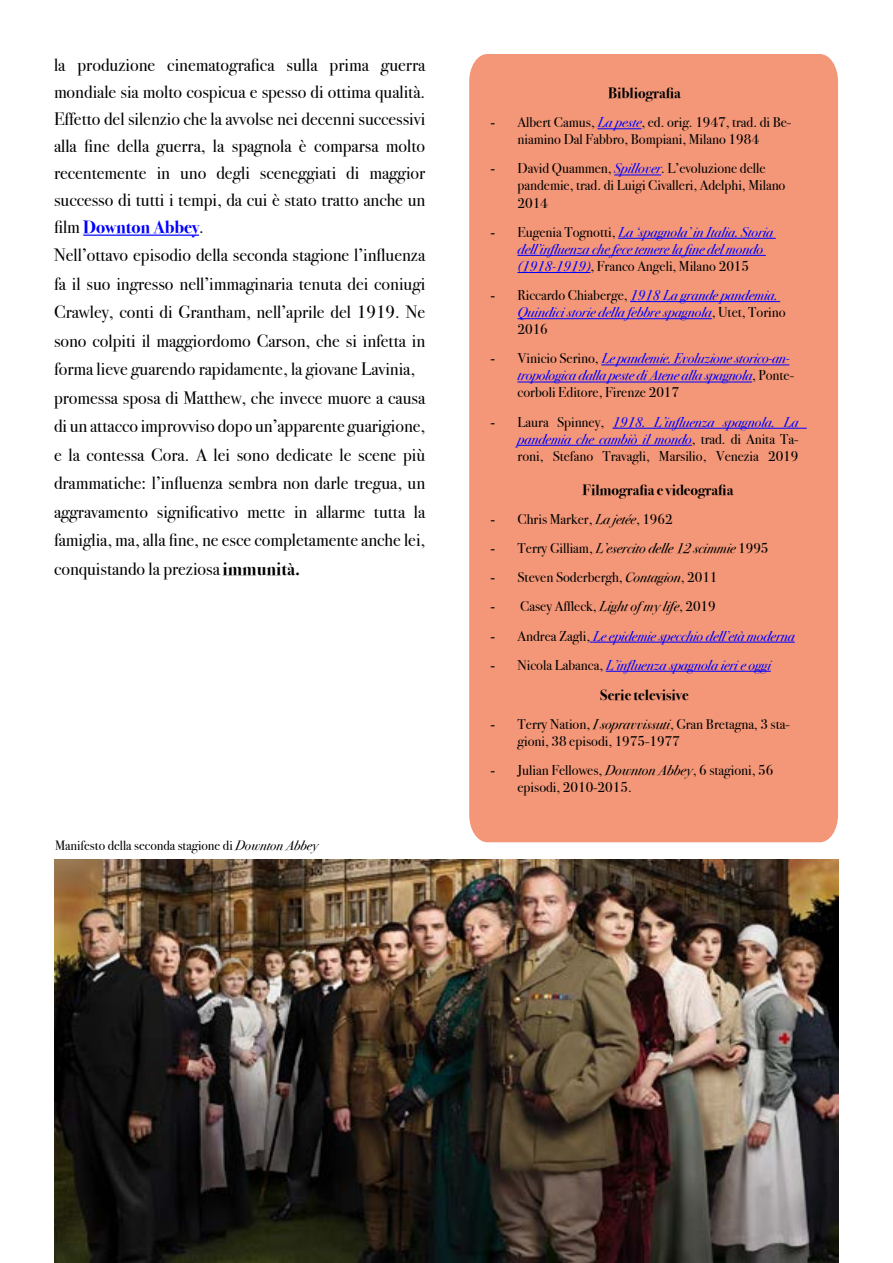
<style>
.page{position:relative;width:893px;height:1263px;background:#fff}
.page>*{position:absolute;margin:0;border:0;box-sizing:border-box;transform-origin:0 0}
.t1{font:18px/28px "Bodoni Svty Two ITCTT";color:#000}
.t2{font:700 15px "Bodoni Svty Two ITCTT";color:#000}
.t3{font:14.25px/17.1px "Bodoni Svty Two ITCTT";color:#000}
.t4{font:italic 14.25px/17.1px "Bodoni Svty Two ITCTT";color:#00f}
.t5{font:italic 14.25px "Bodoni Svty Two ITCTT";color:#000}
.t6{font:13.5px "Bodoni Svty Two ITCTT";color:#000}
.s1{font-weight:700;color:#00f}
.s2{font-weight:700}
.s3{font-style:italic}
.s4{font-family:"Times New Roman"}
.s5{font-style:italic;color:#00f}
.s6{font-family:"Times New Roman";font-style:normal;color:#000}
.s7{font-style:normal;color:#000}
.s8{font-family:"Times New Roman";font-style:normal}
.s9{font-style:normal}
</style>
<div class="page">
<hr style="left:83px;top:235px;width:116px;height:1px;background:#00f">
<div style="left:469px;top:54px;width:369px;height:788px;background:#f39778"></div>
<hr style="left:597px;top:128px;width:44px;height:1px;background:#00f">
<hr style="left:614px;top:175px;width:47px;height:1px;background:#00f">
<hr style="left:618px;top:238px;width:158px;height:1px;background:#00f">
<hr style="left:517px;top:255px;width:249px;height:1px;background:#00f">
<hr style="left:517px;top:272px;width:73px;height:1px;background:#00f">
<hr style="left:630px;top:301px;width:150px;height:1px;background:#00f">
<hr style="left:517px;top:318px;width:195px;height:1px;background:#00f">
<hr style="left:601px;top:365px;width:188px;height:1px;background:#00f">
<hr style="left:517px;top:382px;width:235px;height:1px;background:#00f">
<hr style="left:612px;top:428px;width:195px;height:1px;background:#00f">
<hr style="left:517px;top:445px;width:175px;height:1px;background:#00f">
<hr style="left:593px;top:642px;width:202px;height:1px;background:#00f">
<hr style="left:606px;top:671px;width:165px;height:1px;background:#00f">
<img style="left:54px;top:859px;width:785px;height:404px">
<p class="t1" style="left:54px;top:49px;width:373px">la produzione cinematografica sulla prima guerra mondiale sia molto cospicua e spesso di ottima qualità.<br>Effetto del silenzio che la avvolse nei decenni successivi alla fine della guerra, la spagnola è comparsa molto recentemente in uno degli sceneggiati di maggior successo di tutti i tempi, da cui è stato tratto anche un film <span class="s1">Downton Abbey</span>.<br>Nell’ottavo episodio della seconda stagione l’influenza fa il suo ingresso nell’immaginaria tenuta dei coniugi Crawley, conti di Grantham, nell’aprile del 1919. Ne sono colpiti il maggiordomo Carson, che si infetta in forma lieve guarendo rapidamente, la giovane Lavinia, promessa sposa di Matthew, che invece muore a causa di un attacco improvviso dopo un’apparente guarigione, e la contessa Cora. A lei sono dedicate le scene più drammatiche: l’influenza sembra non darle tregua, un aggravamento significativo mette in allarme tutta la famiglia, ma, alla fine, ne esce completamente anche lei, conquistando la preziosa <span class="s2">immunità.</span></p>
<p class="t6" style="left:55px;top:835px;width:265px">Manifesto della seconda stagione di <span class="s3">Downton Abbey</span></p>
<p class="t2" style="left:608px;top:81px;width:74px">Bibliografia</p>
<p class="t3" style="left:490px;top:112px;width:302px;text-align:center"><span class="s4">-</span> Albert Camus, <span class="s5">La peste</span>, ed. orig. 1947, trad. di Be&shy;niamino Dal Fabbro, Bompiani, Milano 1984</p>
<p class="t3" style="left:517px;top:158px;width:269px;text-indent:-27px"><span class="s4">-</span> David Quammen, <span class="s5">Spillover</span>. L’evoluzione delle pandemie, trad. di Luigi Civalleri, Adelphi, Milano<br>2014</p>
<p class="t4" style="left:517px;top:222px;width:257px;text-indent:-27px"><span class="s6">-</span> <span class="s7">Eugenia Tognotti,</span> La ‘spagnola’ in Italia. Storia dell’influenza che fece temere la fine del mondo (1918-1919)<span class="s7">, Franco Angeli, Milano 2015</span></p>
<p class="t4" style="left:517px;top:286px;width:270px;text-indent:-27px"><span class="s6">-</span> <span class="s7">Riccardo Chiaberge,</span> 1918 La grande pandemia.<br>Quindici storie della febbre spagnola<span class="s7">, Utet, Torino<br>2016</span></p>
<p class="t4" style="left:517px;top:349px;width:278px;text-indent:-27px"><span class="s6">-</span> <span class="s7">Vinicio Serino,</span> Le pandemie. Evoluzione storico-an&shy;tropologica dalla peste di Atene alla spagnola<span class="s7">, Ponte&shy;corboli Editore, Firenze 2017</span></p>
<p class="t3" style="left:517px;top:412px;width:282px;text-align:justify;text-indent:-27px"><span class="s4">-</span> Laura Spinney, <span class="s5">1918. L’influenza spagnola. La pandemia che cambiò il mondo</span>, trad. di Anita Ta&shy;roni, Stefano Travagli, Marsilio, Venezia 2019</p>
<p class="t2" style="left:583px;top:477px;width:152px">Filmografia e videografia</p>
<p class="t3" style="left:490px;top:509px;width:184px"><span class="s4">-</span> Chris Marker, <span class="s3">La jetée</span>, 1962</p>
<p class="t5" style="left:490px;top:536px;width:280px"><span class="s8">-</span> <span class="s9">Terry Gilliam,</span> L’esercito delle 12 scimmie <span class="s9">1995</span></p>
<p class="t3" style="left:490px;top:567px;width:228px"><span class="s4">-</span> Steven Soderbergh, <span class="s3">Contagion</span>, 2011</p>
<p class="t3" style="left:490px;top:596px;width:227px"><span class="s4">-</span> Casey Affleck, <span class="s3">Light of my life</span>, 2019</p>
<p class="t4" style="left:490px;top:626px;width:306px"><span class="s6">-</span> <span class="s7">Andrea Zagli,</span> Le epidemie specchio dell’età moderna</p>
<p class="t4" style="left:490px;top:655px;width:282px"><span class="s6">-</span> <span class="s7">Nicola Labanca,</span> L’influenza spagnola ieri e oggi</p>
<p class="t2" style="left:600px;top:682px;width:90px">Serie televisive</p>
<p class="t3" style="left:517px;top:714px;width:274px;text-indent:-27px"><span class="s4">-</span> Terry Nation, <span class="s3">I sopravvissuti</span>, Gran Bretagna, 3 sta&shy;gioni, 38 episodi, 1975-1977</p>
<p class="t3" style="left:517px;top:760px;width:257px;text-indent:-27px"><span class="s4">-</span> Julian Fellowes, <span class="s3">Downton Abbey</span>, 6 stagioni, 56 episodi, 2010-2015.</p>
</div>
